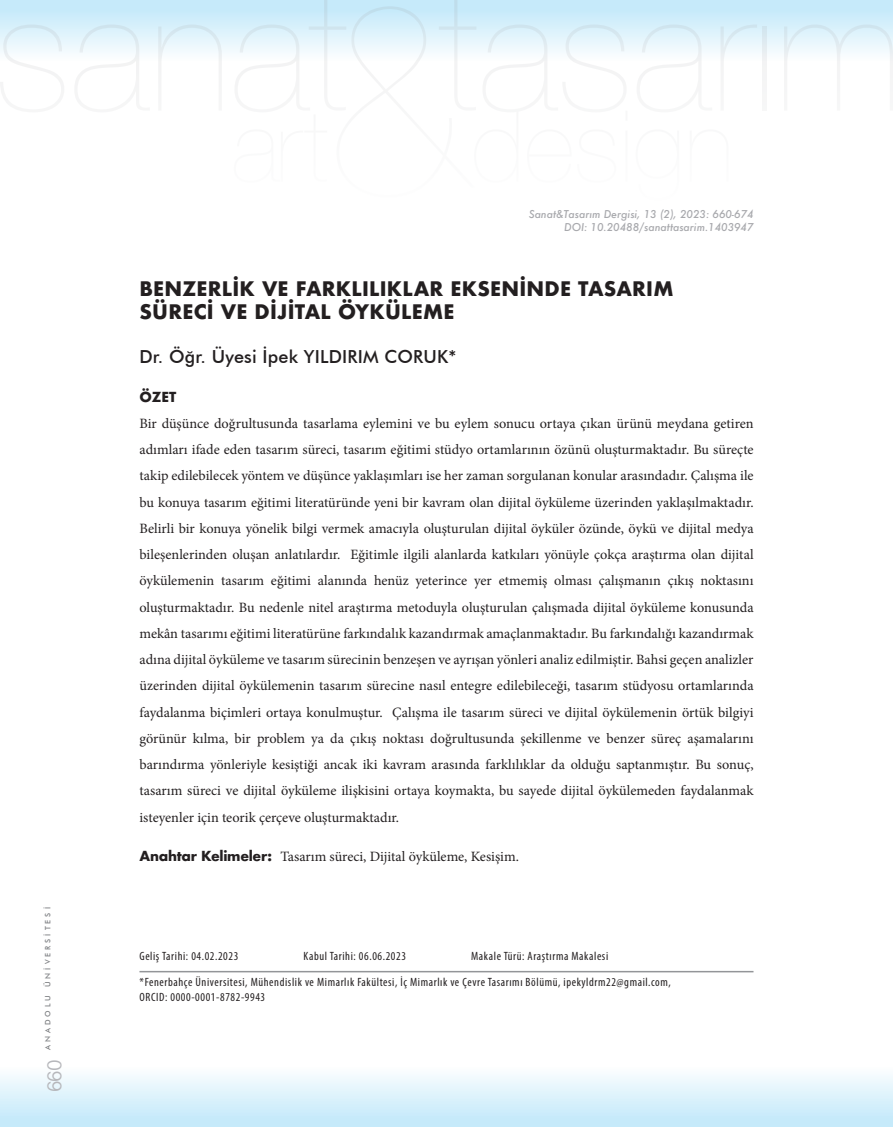
<style>
.page{position:relative;width:893px;height:1127px;background:#fff}
.page>*{position:absolute;margin:0;border:0;box-sizing:border-box;transform-origin:0 0}
.t1{font:700 19.5px/23.4px "Futura";letter-spacing:.01em;color:#231f20}
.t2{font:500 18px "Futura BT";letter-spacing:.01em;color:#231f20}
.t3{font:18px "Oriya Sangam MN";color:#b6b7bb}
.t4{font:14.25px/26.2px "Minion Pro";color:#231f20;text-align:justify}
.t5{font:700 13.5px "Futura";color:#231f20}
.t6{font:condensed 12px/15px "Myriad Pro";letter-spacing:.05em;color:#231f20}
.t7{font:italic 500 10.5px/12.6px "Futura";color:#a8a9ad;text-align:right}
.t8{font:500 7.5px "Futura BT";letter-spacing:.4em;color:#808285}
.s1{font-family:"Futura";font-weight:700;font-size:13.5px}
</style>
<div class="page">
<div style="left:0;top:1045px;width:893px;height:82px;background:linear-gradient(to bottom,#fff,#c3e9fa)"></div>
<div style="left:0;top:0;width:893px;height:81px;background:linear-gradient(to bottom,#c0e8f9,#fff)"></div>
<hr style="left:139px;top:971px;width:614px;height:1px;background:#939598">
<svg style="left:0;top:25px;width:64px;height:67px"></svg>
<svg style="left:74px;top:25px;width:76px;height:66px"></svg>
<svg style="left:158px;top:25px;width:64px;height:65px"></svg>
<svg style="left:637px;top:25px;width:75px;height:58px"></svg>
<svg style="left:720px;top:24px;width:37px;height:58px"></svg>
<svg style="left:763px;top:27px;width:3px;height:54px"></svg>
<svg style="left:784px;top:24px;width:109px;height:57px"></svg>
<svg style="left:234px;top:0;width:393px;height:89px"></svg>
<p class="t8" style="left:43px;top:1050px;width:145px;rotate:-90deg">ANADOLU ÜNİVERSİTESİ</p>
<p class="t3" style="left:42px;top:1092px;width:35px;rotate:-90deg">660</p>
<p class="t7" style="left:529px;top:208px;width:226px">Sanat&amp;Tasarım Dergisi, 13 (2), 2023: 660-674<br>DOI: 10.20488/sanattasarim.1403947</p>
<h1 class="t1" style="left:139px;top:277px;width:536px">BENZERLİK VE FARKLILIKLAR EKSENİNDE TASARIM<br>SÜRECİ VE DİJİTAL ÖYKÜLEME</h1>
<p class="t2" style="left:139px;top:345px;width:318px">Dr. Öğr. Üyesi İpek YILDIRIM CORUK*</p>
<p class="t5" style="left:139px;top:387px;width:39px">ÖZET</p>
<p class="t4" style="left:139px;top:410px;width:616px">Bir düşünce doğrultusunda tasarlama eylemini ve bu eylem sonucu ortaya çıkan ürünü meydana getiren adımları ifade eden tasarım süreci, tasarım eğitimi stüdyo ortamlarının özünü oluşturmaktadır. Bu süreçte takip edilebilecek yöntem ve düşünce yaklaşımları ise her zaman sorgulanan konular arasındadır. Çalışma ile bu konuya tasarım eğitimi literatüründe yeni bir kavram olan dijital öyküleme üzerinden yaklaşılmaktadır.<br>Belirli bir konuya yönelik bilgi vermek amacıyla oluşturulan dijital öyküler özünde, öykü ve dijital medya bileşenlerinden oluşan anlatılardır. Eğitimle ilgili alanlarda katkıları yönüyle çokça araştırma olan dijital öykülemenin tasarım eğitimi alanında henüz yeterince yer etmemiş olması çalışmanın çıkış noktasını oluşturmaktadır. Bu nedenle nitel araştırma metoduyla oluşturulan çalışmada dijital öyküleme konusunda mekân tasarımı eğitimi literatürüne farkındalık kazandırmak amaçlanmaktadır. Bu farkındalığı kazandırmak adına dijital öyküleme ve tasarım sürecinin benzeşen ve ayrışan yönleri analiz edilmiştir. Bahsi geçen analizler üzerinden dijital öykülemenin tasarım sürecine nasıl entegre edilebileceği, tasarım stüdyosu ortamlarında faydalanma biçimleri ortaya konulmuştur. Çalışma ile tasarım süreci ve dijital öykülemenin örtük bilgiyi görünür kılma, bir problem ya da çıkış noktası doğrultusunda şekillenme ve benzer süreç aşamalarını barındırma yönleriyle kesiştiği ancak iki kavram arasında farklılıklar da olduğu saptanmıştır. Bu sonuç, tasarım süreci ve dijital öyküleme ilişkisini ortaya koymakta, bu sayede dijital öykülemeden faydalanmak isteyenler için teorik çerçeve oluşturmaktadır.</p>
<p class="t4" style="left:139px;top:843px;width:381px"><span class="s1">Anahtar Kelimeler:</span> Tasarım süreci, Dijital öyküleme, Kesişim.</p>
<p class="t6" style="left:139px;top:948px;width:100px">Geliş Tarihi: 04.02.2023</p>
<p class="t6" style="left:304px;top:948px;width:104px">Kabul Tarihi: 06.06.2023</p>
<p class="t6" style="left:471px;top:948px;width:139px">Makale Türü: Araştırma Makalesi</p>
<p class="t6" style="left:140px;top:975px;width:533px">*Fenerbahçe Üniversitesi, Mühendislik ve Mimarlık Fakültesi, İç Mimarlık ve Çevre Tasarımı Bölümü, ipekyldrm22@gmail.com,<br>ORCID: 0000-0001-8782-9943</p>
</div>
